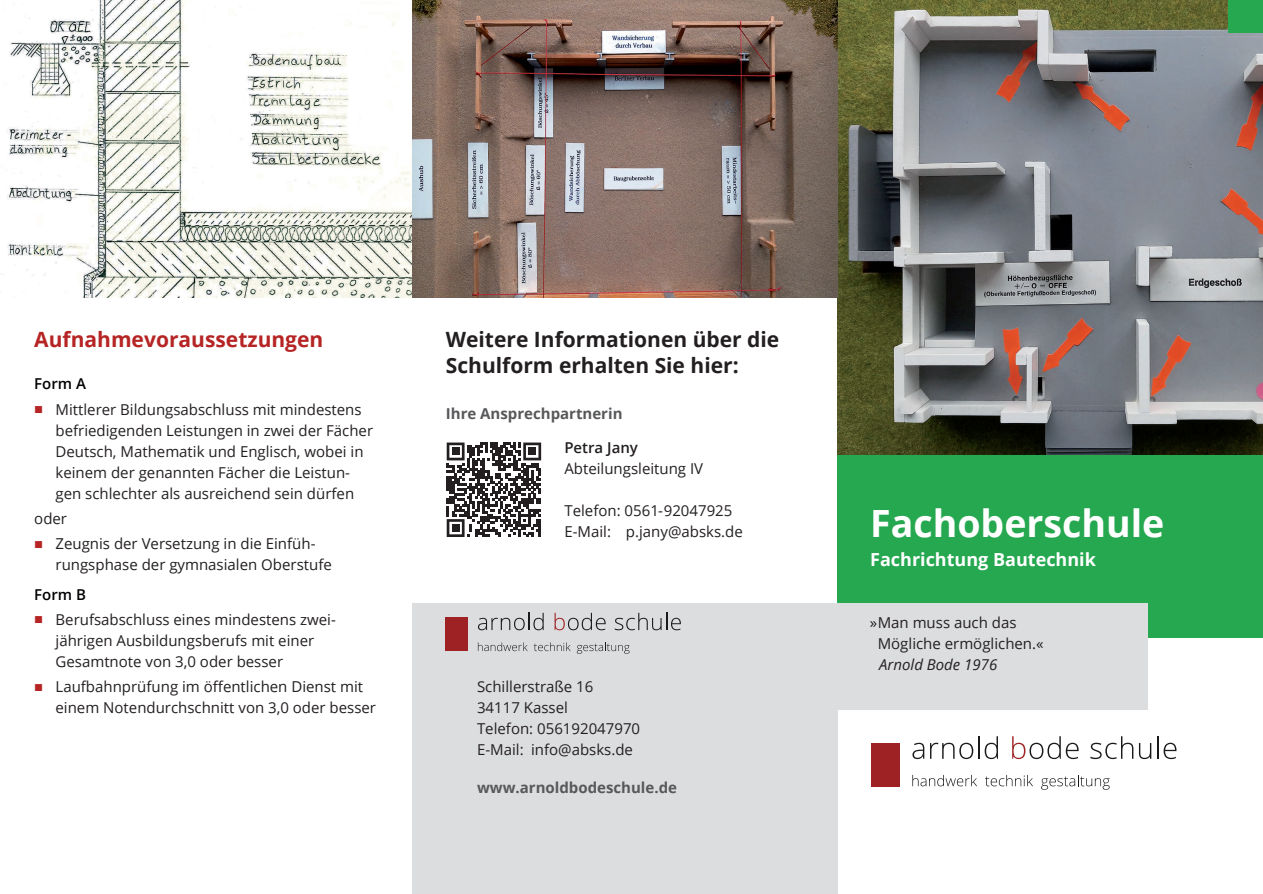
<style>
.page{position:relative;width:1263px;height:894px;background:#fff}
.page>*{position:absolute;margin:0;border:0;box-sizing:border-box;transform-origin:0 0}
.t1{font:700 37.5px "Open Sans";color:#fff}
.t2{font:700 21px/25.2px "Open Sans";color:#231f20}
.t3{font:700 21px "Open Sans";color:#b62424}
.t4{font:700 18px "Open Sans";color:#fff}
.t5{font:15px/21px "Open Sans";color:#231f20}
.t6{font:700 15px "Open Sans";color:#57585a}
.t7{font:italic 15px "Open Sans";color:#231f20}
.t8{font:600 15px "Open Sans";color:#000003}
.t9{font:600 15px "Open Sans";color:#231f20}
.s1{font-family:"Arial";color:#b62424}
</style>
<div class="page">
<div style="left:412px;top:603px;width:425px;height:290px;background:#dcdddf"></div>
<div style="left:837px;top:446px;width:425px;height:191px;background:#25a84f"></div>
<div style="left:837px;top:603px;width:310px;height:106px;background:#dcdddf"></div>
<div style="left:870px;top:742px;width:29px;height:44px;background:#9e2223"></div>
<svg style="left:912px;top:742px;width:12px;height:17px"></svg>
<svg style="left:930px;top:736px;width:67px;height:23px"></svg>
<svg style="left:1012px;top:736px;width:66px;height:23px"></svg>
<svg style="left:1090px;top:736px;width:61px;height:23px"></svg>
<svg style="left:1157px;top:736px;width:19px;height:23px"></svg>
<svg style="left:912px;top:775px;width:65px;height:11px"></svg>
<svg style="left:985px;top:775px;width:48px;height:11px"></svg>
<svg style="left:1041px;top:775px;width:68px;height:14px"></svg>
<div style="left:446px;top:617px;width:22px;height:34px;background:#9e2223"></div>
<svg style="left:478px;top:612px;width:65px;height:18px"></svg>
<svg style="left:554px;top:612px;width:51px;height:18px"></svg>
<svg style="left:614px;top:612px;width:67px;height:18px"></svg>
<svg style="left:478px;top:642px;width:49px;height:9px"></svg>
<svg style="left:533px;top:642px;width:37px;height:9px"></svg>
<svg style="left:577px;top:642px;width:52px;height:11px"></svg>
<img style="left:837px;top:0;width:425px;height:454px">
<img style="left:412px;top:0;width:425px;height:297px">
<svg style="left:446px;top:442px;width:95px;height:95px"></svg>
<div style="left:452px;top:447px;width:7px;height:8px;background:#231f20"></div>
<div style="left:528px;top:447px;width:8px;height:8px;background:#231f20"></div>
<div style="left:452px;top:524px;width:7px;height:8px;background:#231f20"></div>
<div style="left:1228px;top:0;width:34px;height:33px;background:#25a84f"></div>
<svg style="left:0;top:0;width:412px;height:297px"></svg>
<h2 class="t3" style="left:34px;top:325px;width:291px">Aufnahmevoraussetzungen</h2>
<p class="t8" style="left:34px;top:373px;width:53px">Form A</p>
<p class="t5" style="left:56px;top:398px;width:319px;text-indent:-21px"><span class="s1">■</span> Mittlerer Bildungsabschluss mit mindestens befriedigenden Leistungen in zwei der Fächer Deutsch, Mathematik und Englisch, wobei in keinem der genannten Fächer die Leistun&shy;gen schlechter als ausreichend sein dürfen</p>
<p class="t5" style="left:34px;top:507px;width:34px">oder</p>
<p class="t5" style="left:56px;top:533px;width:278px;text-indent:-21px"><span class="s1">■</span> Zeugnis der Versetzung in die Einfüh&shy;rungsphase der gymnasialen Oberstufe</p>
<p class="t8" style="left:34px;top:583px;width:53px">Form B</p>
<p class="t5" style="left:56px;top:608px;width:282px;text-indent:-21px"><span class="s1">■</span> Berufsabschluss eines mindestens zwei&shy;jährigen Ausbildungsberufs mit einer<br>Gesamtnote von 3,0 oder besser</p>
<p class="t5" style="left:56px;top:675px;width:322px;text-indent:-21px"><span class="s1">■</span> Laufbahnprüfung im öffentlichen Dienst mit einem Notendurchschnitt von 3,0 oder besser</p>
<h2 class="t2" style="left:446px;top:326px;width:335px">Weitere Informationen über die<br>Schulform erhalten Sie hier:</h2>
<p class="t6" style="left:446px;top:403px;width:178px">Ihre Ansprechpartnerin</p>
<p class="t9" style="left:564px;top:436px;width:75px">Petra Jany</p>
<p class="t5" style="left:564px;top:457px;width:140px">Abteilungsleitung IV</p>
<p class="t5" style="left:564px;top:499px;width:180px">Telefon: 0561-92047925<br>E-Mail: p.jany@absks.de</p>
<p class="t5" style="left:477px;top:675px;width:165px">Schillerstraße 16<br>34117 Kassel<br>Telefon: 056192047970<br>E-Mail: info@absks.de</p>
<p class="t6" style="left:477px;top:776px;width:201px">www.arnoldbodeschule.de</p>
<h1 class="t1" style="left:870px;top:496px;width:296px">Fachoberschule</h1>
<p class="t4" style="left:870px;top:546px;width:227px">Fachrichtung Bautechnik</p>
<p class="t5" style="left:877px;top:611px;width:167px;text-indent:-8px">»Man muss auch das<br>Mögliche ermöglichen.«</p>
<p class="t7" style="left:879px;top:653px;width:120px">Arnold Bode 1976</p>
</div>
